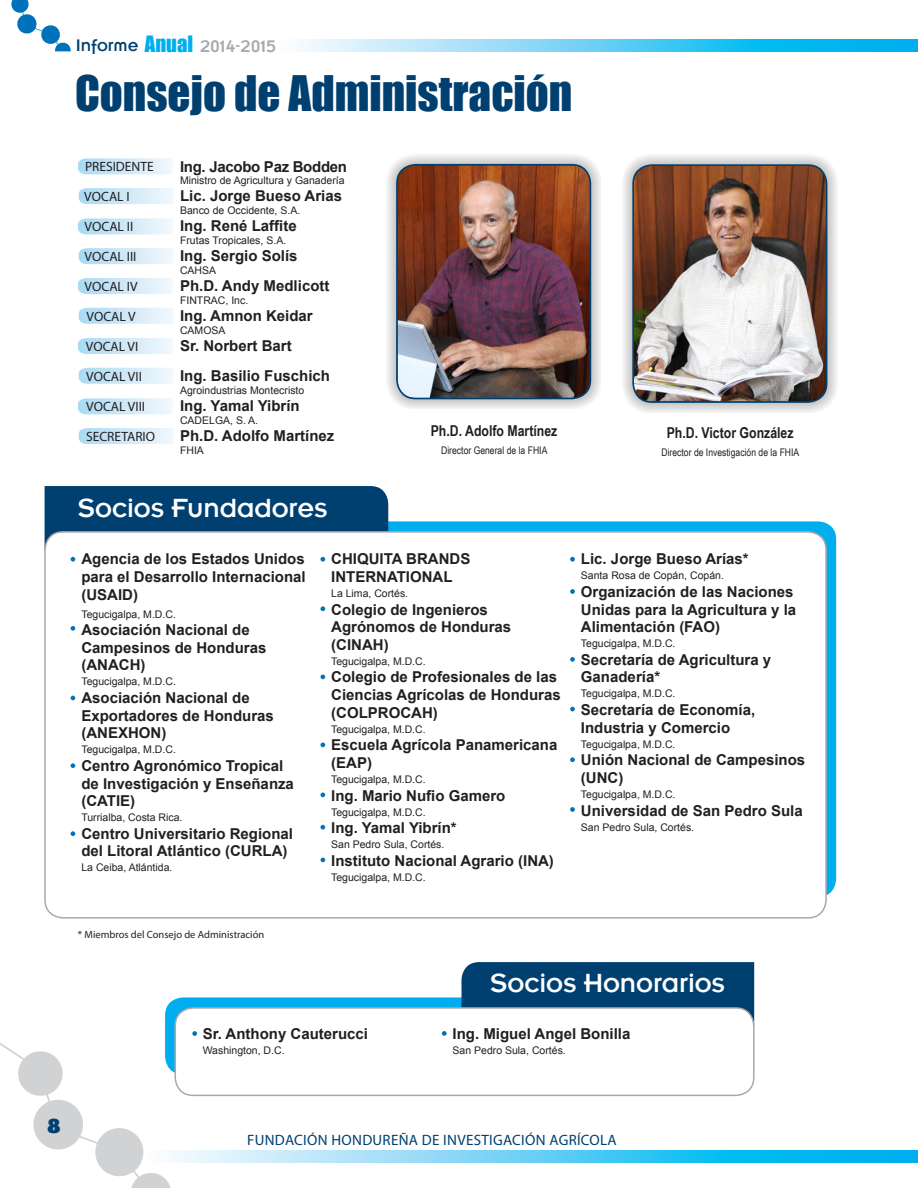
<style>
.page{position:relative;width:918px;height:1188px;background:#fff}
.page>*{position:absolute;margin:0;border:0;box-sizing:border-box;transform-origin:0 0}
.Titulo_Principal_AZU{font:45px "Impact";color:#004071}
.Sub-Titulo_Blanco_ta{font:27px "Emblem";letter-spacing:-.005em;color:#fff}
.t1{font:21px "Bevan";color:#004071}
.t2{font:17.25px "Emblem";color:#a8a9ad}
.cuerpo{font:700 15px/17.7px "Arial";color:#231f20}
.t3{font:15px "Myriad Pro";letter-spacing:.02em;color:#004071}
.Pie_de_Fotos_NEGRO{font:700 15px "Arial Narrow";color:#231f20}
.cuerpo-2{font:700 15px "Arial";letter-spacing:-.02em;color:#231f20}
.cuerpo-3{font:13.5px "Myriad Pro";color:#231f20}
.cuerpo-4{font:10.5px "Arial";color:#231f20}
.Pie_de_Fotos_NEGRO-2{font:10.5px "Arial Narrow";color:#231f20}
.cuerpo-5{font:10.5px "Myriad Pro";color:#231f20}
.s1{color:#004071}
.s2{font-family:"Impact";font-size:20.7px;color:#00aeef}
</style>
<div class="page">
<svg style="left:183px;top:1151px;width:734px;height:11px;background:#61cff5"></svg>
<svg style="left:0;top:1043px;width:183px;height:145px"></svg>
<svg style="left:299px;top:40px;width:618px;height:11px;background:#64cff5"></svg>
<svg style="left:11px;top:0;width:60px;height:51px"></svg>
<div style="left:55px;top:521px;width:781px;height:376px;background:#00aeef;border-radius:18px"></div>
<div style="left:45px;top:486px;width:343px;height:56px;background:#004071"></div>
<div style="left:45px;top:532px;width:781px;height:386px;background:#fff;border-radius:18px"></div>
<div style="left:44px;top:531px;width:783px;height:388px;border:2px solid #a8a9ad;border-radius:18px"></div>
<div style="left:620px;top:152px;width:217px;height:261px;background:#231f20;opacity:.5"></div>
<img style="left:634px;top:166px;width:192px;height:235px">
<div style="left:632px;top:164px;width:195px;height:239px;border:2px solid #004071;border-radius:19px"></div>
<div style="left:165px;top:997px;width:579px;height:77px;background:#00aeef;border-radius:18px"></div>
<div style="left:461px;top:962px;width:293px;height:59px;background:#004071"></div>
<div style="left:175px;top:1008px;width:579px;height:87px;background:#fff;border-radius:18px"></div>
<div style="left:174px;top:1007px;width:580px;height:89px;border:2px solid #a8a9ad;border-radius:18px"></div>
<svg style="left:192px;top:1031px;width:5px;height:5px"></svg>
<svg style="left:71px;top:557px;width:4px;height:5px"></svg>
<svg style="left:320px;top:606px;width:5px;height:5px"></svg>
<svg style="left:320px;top:557px;width:5px;height:5px"></svg>
<svg style="left:570px;top:557px;width:5px;height:5px"></svg>
<svg style="left:570px;top:589px;width:5px;height:5px"></svg>
<svg style="left:570px;top:657px;width:5px;height:5px"></svg>
<svg style="left:570px;top:707px;width:5px;height:4px"></svg>
<svg style="left:570px;top:757px;width:5px;height:5px"></svg>
<svg style="left:570px;top:807px;width:5px;height:5px"></svg>
<svg style="left:320px;top:675px;width:5px;height:4px"></svg>
<svg style="left:320px;top:743px;width:5px;height:4px"></svg>
<svg style="left:320px;top:793px;width:5px;height:4px"></svg>
<svg style="left:320px;top:825px;width:5px;height:5px"></svg>
<svg style="left:320px;top:858px;width:5px;height:4px"></svg>
<svg style="left:71px;top:626px;width:4px;height:5px"></svg>
<svg style="left:71px;top:696px;width:4px;height:4px"></svg>
<svg style="left:71px;top:763px;width:4px;height:5px"></svg>
<svg style="left:71px;top:831px;width:4px;height:5px"></svg>
<div style="left:384px;top:152px;width:217px;height:257px;background:#231f20;opacity:.5"></div>
<img style="left:398px;top:165px;width:192px;height:233px">
<div style="left:396px;top:164px;width:195px;height:235px;border:2px solid #004071;border-radius:19px"></div>
<svg style="left:78px;top:158px;width:94px;height:16px;background:#d0e9f7"></svg>
<svg style="left:78px;top:218px;width:94px;height:16px;background:#d0e9f7"></svg>
<svg style="left:78px;top:278px;width:94px;height:16px;background:#cfe9f7"></svg>
<svg style="left:78px;top:338px;width:94px;height:16px;background:#cfe9f7"></svg>
<svg style="left:78px;top:398px;width:94px;height:16px;background:#d0e9f7"></svg>
<svg style="left:79px;top:188px;width:94px;height:16px;background:#cfe9f7"></svg>
<svg style="left:79px;top:248px;width:94px;height:16px;background:#cfe9f7"></svg>
<svg style="left:79px;top:308px;width:94px;height:16px;background:#d0e9f7"></svg>
<svg style="left:79px;top:368px;width:94px;height:16px;background:#d0e9f7"></svg>
<svg style="left:79px;top:428px;width:94px;height:16px;background:#cfe9f7"></svg>
<svg style="left:442px;top:1031px;width:5px;height:5px"></svg>
<p class="t2" style="left:76px;top:37px;width:202px"><span class="s1">Informe</span> <span class="s2">Anual</span> 2014-2015</p>
<p class="Titulo_Principal_AZU" style="left:75px;top:59px;width:499px">Consejo de Administración</p>
<p class="cuerpo-3" style="left:85px;top:158px;width:70px">PRESIDENTE</p>
<p class="cuerpo-3" style="left:84px;top:188px;width:47px">VOCAL I</p>
<p class="cuerpo-3" style="left:85px;top:218px;width:50px">VOCAL II</p>
<p class="cuerpo-3" style="left:85px;top:248px;width:53px">VOCAL III</p>
<p class="cuerpo-3" style="left:85px;top:278px;width:54px">VOCAL IV</p>
<p class="cuerpo-3" style="left:87px;top:308px;width:51px">VOCAL V</p>
<p class="cuerpo-3" style="left:86px;top:338px;width:54px">VOCAL VI</p>
<p class="cuerpo-3" style="left:86px;top:369px;width:57px">VOCAL VII</p>
<p class="cuerpo-3" style="left:86px;top:398px;width:60px">VOCAL VIII</p>
<p class="cuerpo-3" style="left:86px;top:428px;width:70px">SECRETARIO</p>
<p class="cuerpo-2" style="left:180px;top:156px;width:169px">Ing. Jacobo Paz Bodden</p>
<p class="cuerpo" style="left:180px;top:188px;width:163px">Lic. Jorge Bueso Arias</p>
<p class="cuerpo" style="left:180px;top:218px;width:118px">Ing. René Laffite</p>
<p class="cuerpo" style="left:180px;top:248px;width:119px">Ing. Sergio Solís</p>
<p class="cuerpo" style="left:180px;top:278px;width:151px">Ph.D. Andy Medlicott</p>
<p class="cuerpo" style="left:180px;top:308px;width:134px">Ing. Amnon Keidar</p>
<p class="cuerpo" style="left:180px;top:338px;width:113px">Sr. Norbert Bart</p>
<p class="cuerpo" style="left:180px;top:368px;width:152px">Ing. Basilio Fuschich</p>
<p class="cuerpo" style="left:180px;top:398px;width:121px">Ing. Yamal Yibrín</p>
<p class="cuerpo" style="left:180px;top:428px;width:156px">Ph.D. Adolfo Martínez</p>
<p class="cuerpo-4" style="left:180px;top:174px;width:166px">Ministro de Agricultura y Ganadería</p>
<p class="cuerpo-4" style="left:180px;top:204px;width:122px">Banco de Occidente, S.A.</p>
<p class="cuerpo-4" style="left:180px;top:234px;width:108px">Frutas Tropicales, S.A.</p>
<p class="cuerpo-4" style="left:180px;top:264px;width:38px">CAHSA</p>
<p class="cuerpo-4" style="left:180px;top:294px;width:70px">FINTRAC, Inc.</p>
<p class="cuerpo-4" style="left:180px;top:324px;width:47px">CAMOSA</p>
<p class="cuerpo-4" style="left:180px;top:384px;width:126px">Agroindustrias Montecristo</p>
<p class="cuerpo-4" style="left:180px;top:414px;width:80px">CADELGA, S. A.</p>
<p class="cuerpo-4" style="left:180px;top:444px;width:25px">FHIA</p>
<p class="Sub-Titulo_Blanco_ta" style="left:78px;top:494px;width:251px">Socios Fundadores</p>
<p class="Pie_de_Fotos_NEGRO" style="left:431px;top:419px;width:128px">Ph.D. Adolfo Martínez</p>
<p class="Pie_de_Fotos_NEGRO-2" style="left:441px;top:442px;width:108px">Director General de la FHIA</p>
<p class="cuerpo" style="left:81px;top:551px;width:226px;text-align:justify">Agencia de los Estados Unidos para el Desarrollo Internacional (USAID)</p>
<p class="cuerpo-4" style="left:81px;top:607px;width:96px">Tegucigalpa, M.D.C.</p>
<p class="cuerpo" style="left:81px;top:622px;width:187px">Asociación Nacional de<br>Campesinos de Honduras (ANACH)</p>
<p class="cuerpo-4" style="left:81px;top:675px;width:96px">Tegucigalpa, M.D.C.</p>
<p class="cuerpo" style="left:81px;top:689px;width:194px">Asociación Nacional de<br>Exportadores de Honduras (ANEXHON)</p>
<p class="cuerpo-4" style="left:81px;top:743px;width:96px">Tegucigalpa, M.D.C.</p>
<p class="cuerpo" style="left:81px;top:757px;width:214px">Centro Agronómico Tropical de Investigación y Enseñanza (CATIE)</p>
<p class="cuerpo-4" style="left:81px;top:811px;width:103px">Turrialba, Costa Rica.</p>
<p class="cuerpo" style="left:81px;top:825px;width:213px">Centro Universitario Regional del Litoral Atlántico (CURLA)</p>
<p class="cuerpo-4" style="left:81px;top:861px;width:93px">La Ceiba, Atlántida.</p>
<p class="cuerpo" style="left:331px;top:551px;width:141px">CHIQUITA BRANDS<br>INTERNATIONAL</p>
<p class="cuerpo-4" style="left:331px;top:586px;width:79px">La Lima, Cortés.</p>
<p class="cuerpo" style="left:331px;top:601px;width:182px">Colegio de Ingenieros<br>Agrónomos de Honduras (CINAH)</p>
<p class="cuerpo-4" style="left:331px;top:654px;width:96px">Tegucigalpa, M.D.C.</p>
<p class="cuerpo" style="left:331px;top:669px;width:231px">Colegio de Profesionales de las<br>Ciencias Agrícolas de Honduras (COLPROCAH)</p>
<p class="cuerpo-4" style="left:331px;top:722px;width:96px">Tegucigalpa, M.D.C.</p>
<p class="cuerpo" style="left:331px;top:737px;width:228px">Escuela Agrícola Panamericana (EAP)</p>
<p class="cuerpo-4" style="left:331px;top:772px;width:96px">Tegucigalpa, M.D.C.</p>
<p class="cuerpo" style="left:331px;top:787px;width:176px">Ing. Mario Nufio Gamero</p>
<p class="cuerpo-4" style="left:331px;top:805px;width:96px">Tegucigalpa, M.D.C.</p>
<p class="cuerpo" style="left:331px;top:820px;width:127px">Ing. Yamal Yibrín*</p>
<p class="cuerpo-4" style="left:331px;top:838px;width:115px">San Pedro Sula, Cortés.</p>
<p class="cuerpo" style="left:331px;top:852px;width:224px">Instituto Nacional Agrario (INA)</p>
<p class="cuerpo-4" style="left:331px;top:870px;width:96px">Tegucigalpa, M.D.C.</p>
<p class="Pie_de_Fotos_NEGRO" style="left:667px;top:421px;width:128px">Ph.D. Victor González</p>
<p class="Pie_de_Fotos_NEGRO-2" style="left:661px;top:444px;width:139px">Director de Investigación de la FHIA</p>
<p class="cuerpo" style="left:581px;top:551px;width:169px">Lic. Jorge Bueso Arías*</p>
<p class="cuerpo-4" style="left:581px;top:569px;width:144px">Santa Rosa de Copán, Copán.</p>
<p class="cuerpo" style="left:581px;top:583px;width:217px">Organización de las Naciones<br>Unidas para la Agricultura y la<br>Alimentación (FAO)</p>
<p class="cuerpo-4" style="left:581px;top:637px;width:96px">Tegucigalpa, M.D.C.</p>
<p class="cuerpo" style="left:581px;top:651px;width:192px">Secretaría de Agricultura y<br>Ganadería*</p>
<p class="cuerpo-4" style="left:581px;top:687px;width:96px">Tegucigalpa, M.D.C.</p>
<p class="cuerpo" style="left:581px;top:701px;width:176px">Secretaría de Economía,<br>Industria y Comercio</p>
<p class="cuerpo-4" style="left:581px;top:737px;width:96px">Tegucigalpa, M.D.C.</p>
<p class="cuerpo" style="left:581px;top:752px;width:226px">Unión Nacional de Campesinos (UNC)</p>
<p class="cuerpo-4" style="left:581px;top:787px;width:96px">Tegucigalpa, M.D.C.</p>
<p class="cuerpo" style="left:581px;top:802px;width:223px">Universidad de San Pedro Sula</p>
<p class="cuerpo-4" style="left:581px;top:820px;width:115px">San Pedro Sula, Cortés.</p>
<p class="cuerpo-5" style="left:78px;top:928px;width:188px">* Miembros del Consejo de Administración</p>
<p class="cuerpo" style="left:203px;top:1025px;width:167px">Sr. Anthony Cauterucci</p>
<p class="cuerpo-4" style="left:203px;top:1043px;width:83px">Washington, D.C.</p>
<p class="Sub-Titulo_Blanco_ta" style="left:490px;top:970px;width:236px">Socios Honorarios</p>
<p class="cuerpo" style="left:453px;top:1025px;width:179px">Ing. Miguel Angel Bonilla</p>
<p class="cuerpo-4" style="left:453px;top:1043px;width:115px">San Pedro Sula, Cortés.</p>
<h3 class="t1" style="left:47px;top:1108px;width:15px">8</h3>
<p class="t3" style="left:247px;top:1131px;width:371px">FUNDACIÓN HONDUREÑA DE INVESTIGACIÓN AGRÍCOLA</p>
</div>
